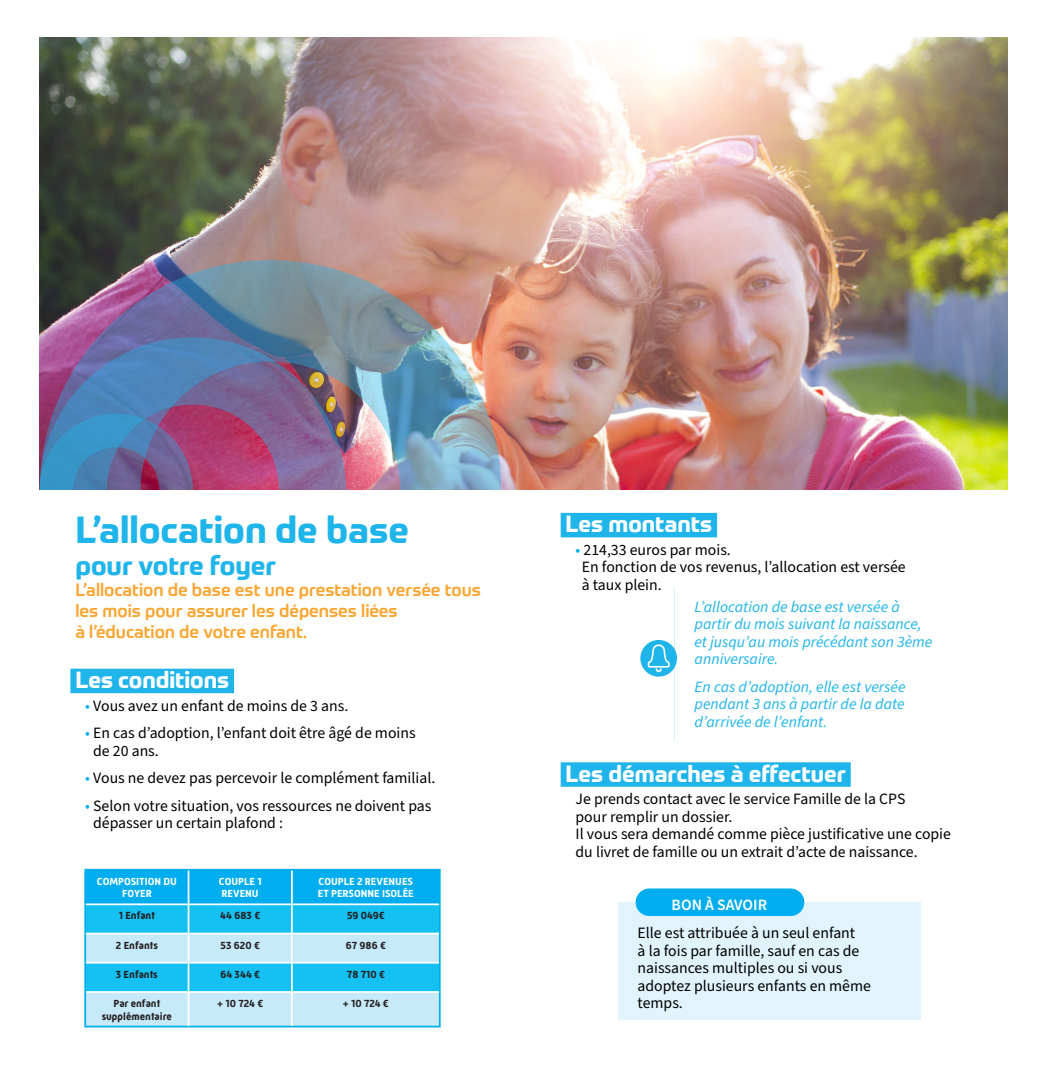
<style>
.page{position:relative;width:1042px;height:1092px;background:#fff}
.page>*{position:absolute;margin:0;border:0;box-sizing:border-box;transform-origin:0 0}
.t1{font:700 36.75px "Prometo";color:#1fb5ea}
.t2{font:700 26.25px "Prometo";color:#1fb5ea}
.t3{font:700 22.75px "Prometo";color:#fff}
.t4{font:500 17.5px/21px "Prometo";color:#faa633}
.t5{font:15.75px/17.5px "Source Sans Pro";color:#000}
.t6{font:italic 15.75px/17.5px "Source Sans Pro";color:#1fb5ea}
.t7{font:600 15.75px "Source Sans Pro";color:#fff}
.t8{font:700 10.5px/12.6px "Mic 32 New";color:#231f20;text-align:center}
.t9{font:700 10.5px/12.6px "Mic 32 New";color:#fff;text-align:center}
.s1{color:#00aeef}
</style>
<div class="page">
<img style="left:40px;top:37px;width:967px;height:453px">
<div style="left:70px;top:668px;width:164px;height:25px;background:#1fb5ea"></div>
<div style="left:561px;top:513px;width:156px;height:24px;background:#1fb5ea"></div>
<div style="left:561px;top:762px;width:290px;height:24px;background:#1fb5ea"></div>
<div style="left:618px;top:902px;width:302px;height:117px;background:#e1f4fc"></div>
<div style="left:635px;top:888px;width:169px;height:27px;background:#00aeef;border-radius:14px"></div>
<img style="left:40px;top:260px;width:461px;height:230px">
<img style="left:40px;top:337px;width:306px;height:153px">
<hr style="left:84px;top:868px;width:104px;height:2px;background:#00aeef">
<hr style="left:84px;top:870px;width:2px;height:34px;background:#00aeef">
<hr style="left:188px;top:868px;width:104px;height:2px;background:#00aeef">
<hr style="left:292px;top:868px;width:149px;height:2px;background:#00aeef">
<hr style="left:439px;top:870px;width:2px;height:34px;background:#00aeef">
<hr style="left:84px;top:904px;width:2px;height:29px;background:#00aeef">
<hr style="left:439px;top:904px;width:2px;height:29px;background:#00aeef">
<hr style="left:84px;top:933px;width:2px;height:29px;background:#00aeef">
<hr style="left:439px;top:933px;width:2px;height:29px;background:#00aeef">
<hr style="left:84px;top:962px;width:2px;height:29px;background:#00aeef">
<hr style="left:439px;top:962px;width:2px;height:29px;background:#00aeef">
<hr style="left:84px;top:991px;width:2px;height:34px;background:#00aeef">
<hr style="left:439px;top:991px;width:2px;height:34px;background:#00aeef">
<hr style="left:84px;top:1025px;width:104px;height:2px;background:#00aeef">
<hr style="left:188px;top:1025px;width:104px;height:2px;background:#00aeef">
<hr style="left:292px;top:1025px;width:149px;height:2px;background:#00aeef">
<svg style="left:85px;top:869px;width:355px;height:157px;background:#5dcef4"></svg>
<hr style="left:292px;top:961px;width:147px;height:2px;background:#fff">
<hr style="left:291px;top:963px;width:2px;height:28px;background:#fff">
<hr style="left:86px;top:991px;width:102px;height:1px;background:#fff">
<hr style="left:188px;top:991px;width:104px;height:1px;background:#fff">
<hr style="left:188px;top:992px;width:1px;height:33px;background:#fff">
<hr style="left:292px;top:991px;width:147px;height:1px;background:#fff">
<hr style="left:291px;top:992px;width:2px;height:33px;background:#fff">
<div style="left:640px;top:640px;width:37px;height:36px;background:#1fb5ea;border-radius:50%"></div>
<svg style="left:647px;top:643px;width:23px;height:30px"></svg>
<p class="t1" style="left:75px;top:507px;width:335px">L’allocation de base</p>
<p class="t2" style="left:75px;top:549px;width:202px">pour votre foyer</p>
<p class="t4" style="left:75px;top:579px;width:407px">L’allocation de base est une prestation versée tous les mois pour assurer les dépenses liées</p>
<p class="t4" style="left:75px;top:621px;width:233px">à l’éducation de votre enfant.</p>
<p class="t3" style="left:75px;top:665px;width:155px">Les conditions</p>
<p class="t5" style="left:85px;top:697px;width:265px"><span class="s1">•</span> Vous avez un enfant de moins de 3 ans.</p>
<p class="t5" style="left:93px;top:724px;width:324px;text-indent:-8px"><span class="s1">•</span> En cas d’adoption, l’enfant doit être âgé de moins de 20 ans.</p>
<p class="t5" style="left:85px;top:769px;width:351px"><span class="s1">•</span> Vous ne devez pas percevoir le complément familial.</p>
<p class="t5" style="left:93px;top:797px;width:340px;text-indent:-8px"><span class="s1">•</span> Selon votre situation, vos ressources ne doivent pas dépasser un certain plafond :</p>
<p class="t9" style="left:97px;top:874px;width:82px">COMPOSITION DU<br>FOYER</p>
<p class="t9" style="left:219px;top:874px;width:44px">COUPLE 1</p>
<p class="t9" style="left:222px;top:887px;width:39px">REVENU</p>
<p class="t9" style="left:318px;top:874px;width:96px">COUPLE 2 REVENUES</p>
<p class="t9" style="left:318px;top:887px;width:98px">ET PERSONNE ISOLÉE</p>
<p class="t8" style="left:119px;top:909px;width:38px">1 Enfant</p>
<p class="t8" style="left:220px;top:909px;width:41px">44 683 €</p>
<p class="t8" style="left:347px;top:909px;width:39px">59 049€</p>
<p class="t8" style="left:116px;top:938px;width:43px">2 Enfants</p>
<p class="t8" style="left:221px;top:938px;width:41px">53 620 €</p>
<p class="t8" style="left:346px;top:938px;width:41px">67 986 €</p>
<p class="t8" style="left:116px;top:967px;width:43px">3 Enfants</p>
<p class="t8" style="left:220px;top:967px;width:41px">64 344 €</p>
<p class="t8" style="left:347px;top:967px;width:39px">78 710 €</p>
<p class="t8" style="left:102px;top:997px;width:72px">Par enfant supplémentaire</p>
<p class="t8" style="left:217px;top:997px;width:47px">+ 10 724 €</p>
<p class="t8" style="left:343px;top:997px;width:47px">+ 10 724 €</p>
<p class="t3" style="left:566px;top:510px;width:148px">Les montants</p>
<p class="t5" style="left:582px;top:541px;width:325px;text-indent:-6px"><span class="s1">•</span> 214,33 euros par mois.<br>En fonction de vos revenus, l’allocation est versée à taux plein.</p>
<p class="t6" style="left:694px;top:598px;width:239px">L’allocation de base est versée à partir du mois suivant la naissance, et jusqu’au mois précédant son 3ème anniversaire.</p>
<p class="t6" style="left:694px;top:678px;width:212px;text-align:justify">En cas d’adoption, elle est versée pendant 3 ans à partir de la date d’arrivée de l’enfant.</p>
<p class="t3" style="left:566px;top:759px;width:282px">Les démarches à effectuer</p>
<p class="t5" style="left:575px;top:790px;width:377px">Je prends contact avec le service Famille de la CPS<br>pour remplir un dossier.<br>Il vous sera demandé comme pièce justificative une copie du livret de famille ou un extrait d’acte de naissance.</p>
<p class="t7" style="left:671px;top:894px;width:97px">BON À SAVOIR</p>
<p class="t5" style="left:637px;top:924px;width:235px">Elle est attribuée à un seul enfant<br>à la fois par famille, sauf en cas de naissances multiples ou si vous adoptez plusieurs enfants en même temps.</p>
</div>
